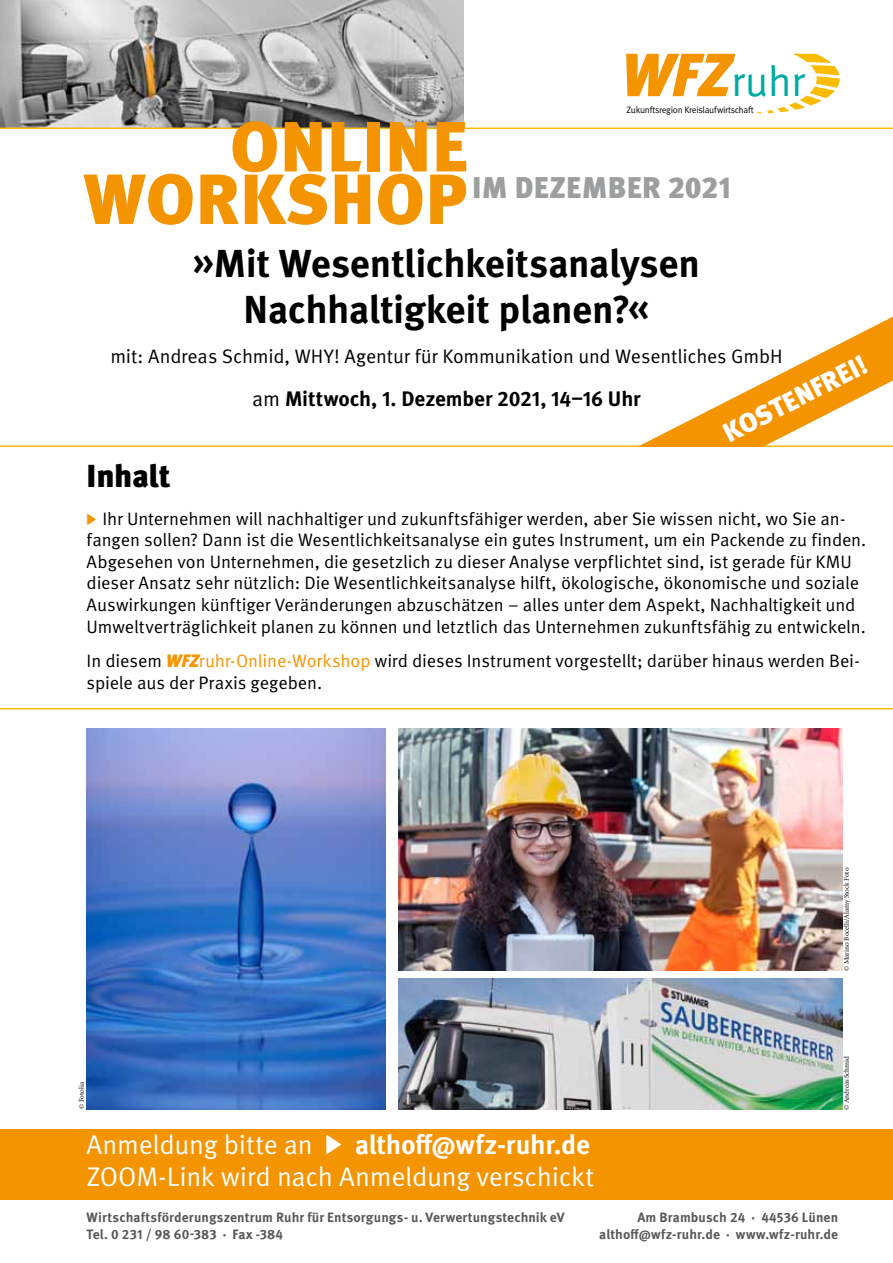
<style>
.page{position:relative;width:893px;height:1263px;background:#fff}
.page>*{position:absolute;margin:0;border:0;box-sizing:border-box;transform-origin:0 0}
.t1{font:900 70.8px/52.5px "Meta Pro";letter-spacing:.01em;color:#f39400;text-align:right}
.t2{font:42.6px "Meta Pro";color:#00aba4}
.t3{font:700 39px/46.2px "Meta Pro";letter-spacing:-.01em;color:#000;text-align:center}
.t4{font:900 31.8px "Meta Pro";color:#000}
.t5{font:900 30px "Meta Pro";letter-spacing:.01em;color:#9c9e9f}
.t6{font:27px/32.4px "Meta Pro";letter-spacing:-.01em;color:#fff}
.t7{font:900 27px "Meta Pro";color:#fff}
.t8{font:700 21px "Meta Pro";letter-spacing:-.01em;color:#000}
.t9{font:19.5px "Meta Pro";letter-spacing:-.01em;color:#000}
.t10{font:18px/21.6px "Meta Pro";letter-spacing:-.01em;color:#000}
.t11{font:700 13.5px "Meta Pro";letter-spacing:.01em;color:#58585a}
.t12{font:9.15px "Meta Pro";letter-spacing:-.03em;color:#000}
.t13{font:7.2px "Minion";color:#000}
.s1{font-weight:900;font-style:italic;font-size:60.75px;color:#f39400}
.s2{font-weight:400}
.s3{font-family:"Guifxv 2 Transports";font-size:15.9px;color:#f39400}
.s4{font-weight:900;font-style:italic;color:#f39400}
.s5{color:#f39400}
.s6{font-family:"Guifxv 2 Transports"}
.s7{font-weight:700}
</style>
<div class="page">
<img style="left:0;top:0;width:463px;height:128px">
<hr style="left:0;top:128px;width:893px;height:1px;background:#fabb00">
<svg style="left:757px;top:54px;width:83px;height:59px"></svg>
<hr style="left:0;top:708px;width:893px;height:1px;background:#fabb00">
<img style="left:87px;top:728px;width:299px;height:381px">
<img style="left:399px;top:728px;width:443px;height:242px">
<img style="left:399px;top:978px;width:443px;height:131px">
<div style="left:0;top:1129px;width:893px;height:70px;background:#f39400"></div>
<hr style="left:0;top:445px;width:893px;height:2px;background:#fabb00">
<svg style="left:627px;top:317px;width:266px;height:130px"></svg>
<h2 class="t2" style="left:621px;top:54px;width:185px"><span class="s1">WFZ</span>ruhr</h2>
<p class="t12" style="left:626px;top:104px;width:129px">Zukunftsregion Kreislaufwirtschaft</p>
<h1 class="t1" style="left:84px;top:123px;width:386px">ONLINE<br>WORKSHOP</h1>
<h3 class="t5" style="left:472px;top:168px;width:260px">IM DEZEMBER 2021</h3>
<h3 class="t3" style="left:193px;top:241px;width:509px">»Mit Wesentlichkeitsanalysen<br>Nachhaltigkeit planen?«</h3>
<p class="t9" style="left:110px;top:344px;width:674px">mit: Andreas Schmid, WHY! Agentur für Kommunikation und Wesentliches GmbH</p>
<p class="t8" style="left:252px;top:385px;width:390px"><span class="s2">am</span> Mittwoch, 1. Dezember 2021, 14–16 Uhr</p>
<h3 class="t7" style="left:717px;top:419px;width:159px;rotate:-27deg">KOSTENFRE I!</h3>
<h3 class="t4" style="left:87px;top:455px;width:85px">INHALT</h3>
<p class="t10" style="left:87px;top:508px;width:781px"><span class="s3">1</span> Ihr Unternehmen will nachhaltiger und zukunftsfähiger werden, aber Sie wissen nicht, wo Sie an&shy;fangen sollen? Dann ist die Wesentlichkeitsanalyse ein gutes Instrument, um ein Packende zu finden.<br>Abgesehen von Unternehmen, die gesetzlich zu dieser Analyse verpflichtet sind, ist gerade für KMU dieser Ansatz sehr nützlich: Die Wesentlichkeitsanalyse hilft, ökologische, ökonomische und soziale Auswirkungen künftiger Veränderungen abzuschätzen – alles unter dem Aspekt, Nachhaltigkeit und Umweltverträglichkeit planen zu können und letztlich das Unternehmen zukunftsfähig zu entwickeln.</p>
<p class="t10" style="left:87px;top:650px;width:775px">In diesem <span class="s4">WFZ</span><span class="s5">ruhr-Online-Workshop</span> wird dieses Instrument vorgestellt; darüber hinaus werden Bei&shy;spiele aus der Praxis gegeben.</p>
<p class="t13" style="left:78px;top:1109px;width:28px;rotate:-90deg">© Fotolia</p>
<h3 class="t6" style="left:87px;top:1129px;width:509px">Anmeldung bitte an <span class="s6">1</span> <span class="s7">althoff@wfz-ruhr.de<br></span>ZOOM-Link wird nach Anmeldung verschickt</h3>
<p class="t13" style="left:843px;top:971px;width:105px;rotate:-90deg">© Marino Bocelli/Alamy Stock Foto</p>
<p class="t13" style="left:843px;top:1110px;width:55px;rotate:-90deg">© Andreas Schmid</p>
<p class="t11" style="left:87px;top:1209px;width:479px">Wirtschaftsförderungszentrum Ruhr für Entsorgungs- u. Verwertungstechnik eV</p>
<p class="t11" style="left:637px;top:1209px;width:202px">Am Brambusch 24 · 44536 Lünen</p>
<p class="t11" style="left:87px;top:1225px;width:198px">Tel. 0 231 / 98 60-383 · Fax -384</p>
<p class="t11" style="left:599px;top:1225px;width:240px">althoff@wfz-ruhr.de · www.wfz-ruhr.de</p>
</div>
